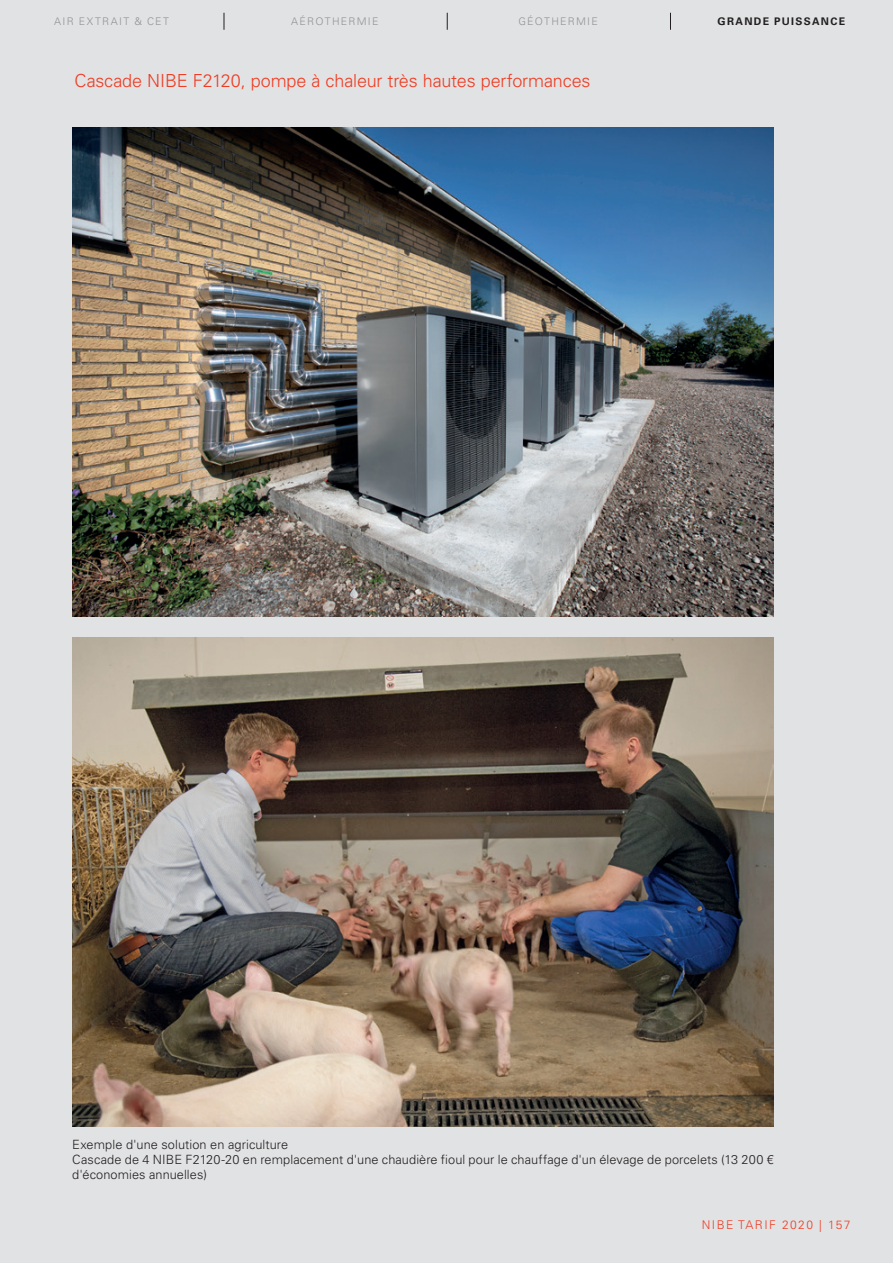
<style>
.page{position:relative;width:893px;height:1263px;background:#e1e2e4}
.page>*{position:absolute;margin:0;border:0;box-sizing:border-box;transform-origin:0 0}
.A4_Header{font:300 18px "Univers LT Pro 45";letter-spacing:-.01em;color:#ef3c22}
.Body_copy{font:300 12.75px/15px "Univers LT Pro 45";letter-spacing:.005em;color:#231f20}
.t1{font:300 12px "Univers LT Pro 45";letter-spacing:.12em;color:#ef3c22}
.A4_Subheading_H3{font:300 10.5px "Univers LT Pro 45";letter-spacing:.125em;color:#919396}
.A4_Subheading_H3-2{font:700 10.5px "Univers LT Pro 65";letter-spacing:.125em;color:#231f20}
</style>
<div class="page">
<img style="left:72px;top:638px;width:702px;height:489px">
<img style="left:72px;top:128px;width:702px;height:489px">
<svg style="left:224px;top:13px;width:1px;height:17px"></svg>
<svg style="left:670px;top:13px;width:1px;height:17px"></svg>
<svg style="left:447px;top:13px;width:1px;height:17px"></svg>
<p class="A4_Subheading_H3" style="left:54px;top:15px;width:116px">AIR EXTRAIT &amp; CET</p>
<p class="A4_Subheading_H3" style="left:291px;top:15px;width:89px">AÉROTHERMIE</p>
<p class="A4_Subheading_H3" style="left:518px;top:15px;width:81px">GÉOTHERMIE</p>
<p class="A4_Subheading_H3-2" style="left:718px;top:15px;width:129px">GRANDE PUISSANCE</p>
<p class="A4_Header" style="left:74px;top:70px;width:518px">Cascade NIBE F2120, pompe à chaleur très hautes performances</p>
<p class="Body_copy" style="left:72px;top:1137px;width:217px">Exemple d'une solution en agriculture</p>
<p class="Body_copy" style="left:72px;top:1152px;width:703px">Cascade de 4 NIBE F2120-20 en remplacement d'une chaudière fioul pour le chauffage d'un élevage de porcelets (13 200 € d'économies annuelles)</p>
<p class="t1" style="left:702px;top:1217px;width:150px">NIBE TARIF 2020 | 157</p>
</div>
